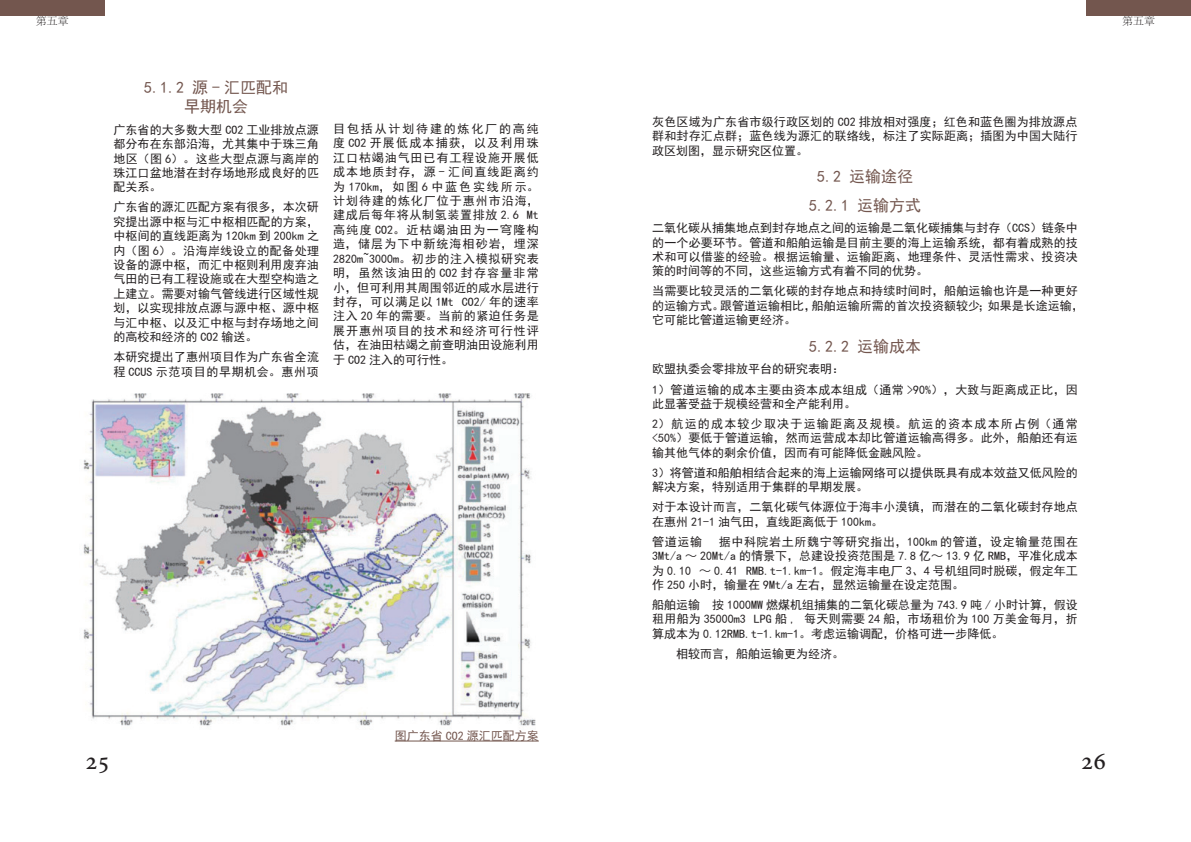
<style>
.page{position:relative;width:1191px;height:842px;background:#fff}
.page>*{position:absolute;margin:0;border:0;box-sizing:border-box;transform-origin:0 0}
.t1{font:25px "Adobe Hebrew";color:#231f20}
.t2{font:16px/19.2px "Sim Hei";color:#73564e;text-align:center}
.t3{font:12px/14.4px "Sim Hei";letter-spacing:.01em;color:#231f20;text-align:justify}
.t4{font:12px/20.1px "Sim Hei";letter-spacing:.1em;color:#231f20}
.t5{font:12px "Sim Hei";color:#73564e}
.t6{font:300 11px "Adobe Song Std";color:#231f20}
</style>
<div class="page">
<img style="left:83px;top:393px;width:453px;height:333px">
<hr style="left:395px;top:741px;width:144px;height:1px;background:#73564e">
<div style="left:1086px;top:0;width:105px;height:15px;background:#73564e"></div>
<div style="left:0;top:0;width:105px;height:15px;background:#73564e"></div>
<p class="t6" style="left:36px;top:15px;width:34px">第五章</p>
<p class="t6" style="left:1122px;top:15px;width:34px">第五章</p>
<h2 class="t2" style="left:144px;top:78px;width:145px">5.1.2 源 - 汇匹配和早期机会</h2>
<p class="t3" style="left:113px;top:122px;width:207px">广东省的大多数大型 CO2 工业排放点源都分布在东部沿海，尤其集中于珠三角地区（图 6）。这些大型点源与离岸的珠江口盆地潜在封存场地形成良好的匹配关系。</p>
<p class="t3" style="left:113px;top:200px;width:207px">广东省的源汇匹配方案有很多，本次研究提出源中枢与汇中枢相匹配的方案，中枢间的直线距离为 120km 到 200km 之内（图 6）。沿海岸线设立的配备处理设备的源中枢，而汇中枢则利用废弃油气田的已有工程设施或在大型空构造之上建立。需要对输气管线进行区域性规划，以实现排放点源与源中枢、源中枢与汇中枢、以及汇中枢与封存场地之间的高校和经济的 CO2 输送。</p>
<p class="t3" style="left:113px;top:350px;width:207px">本研究提出了惠州项目作为广东省全流程 CCUS 示范项目的早期机会。惠州项</p>
<p class="t3" style="left:333px;top:122px;width:207px">目包括从计划待建的炼化厂的高纯度 CO2 开展低成本捕获，以及利用珠江口枯竭油气田已有工程设施开展低成本地质封存，源 - 汇间直线距离约为 170km，如图 6 中蓝色实线所示。计划待建的炼化厂位于惠州市沿海，建成后每年将从制氢装置排放 2.6 Mt高纯度 CO2。近枯竭油田为一穹隆构造，储层为下中新统海相砂岩，埋深2820m~3000m。初步的注入模拟研究表明，虽然该油田的 CO2 封存容量非常小，但可利用其周围邻近的咸水层进行封存，可以满足以 1Mt CO2/ 年的速率注入 20 年的需要。当前的紧迫任务是展开惠州项目的技术和经济可行性评估，在油田枯竭之前查明油田设施利用于 CO2 注入的可行性。</p>
<p class="t5" style="left:395px;top:730px;width:145px">图广东省 CO2 源汇匹配方案</p>
<p class="t3" style="left:652px;top:115px;width:427px">灰色区域为广东省市级行政区划的 CO2 排放相对强度；红色和蓝色圈为排放源点群和封存汇点群；蓝色线为源汇的联络线，标注了实际距离；插图为中国大陆行政区划图，显示研究区位置。</p>
<h2 class="t2" style="left:809px;top:163px;width:113px;line-height:28.3px">5.2 运输途径<br>5.2.1 运输方式</h2>
<p class="t3" style="left:652px;top:221px;width:427px">二氧化碳从捕集地点到封存地点之间的运输是二氧化碳捕集与封存（CCS）链条中的一个必要环节。管道和船舶运输是目前主要的海上运输系统，都有着成熟的技术和可以借鉴的经验。根据运输量、运输距离、地理条件、灵活性需求、投资决策的时间等的不同，这些运输方式有着不同的优势。</p>
<p class="t3" style="left:652px;top:284px;width:433px;text-align:left">当需要比较灵活的二氧化碳的封存地点和持续时间时，船舶运输也许是一种更好的运输方式。跟管道运输相比，船舶运输所需的首次投资额较少；如果是长途运输，它可能比管道运输更经济。</p>
<h2 class="t2" style="left:809px;top:337px;width:113px">5.2.2 运输成本</h2>
<p class="t3" style="left:652px;top:359px;width:427px;line-height:20.1px">欧盟执委会零排放平台的研究表明：<br>1）管道运输的成本主要由资本成本组成（通常 &gt;90%），大致与距离成正比，因</p>
<p class="t4" style="left:652px;top:394px;width:427px">此显著受益于规模经营和全产能利用。<br>2）航运的成本较少取决于运输距离及规模。航运的资本成本所占例（通常</p>
<p class="t3" style="left:652px;top:431px;width:427px">&lt;50%）要低于管道运输，然而运营成本却比管道运输高得多。此外，船舶还有运输其他气体的剩余价值，因而有可能降低金融风险。</p>
<p class="t3" style="left:652px;top:465px;width:427px">3）将管道和船舶相结合起来的海上运输网络可以提供既具有成本效益又低风险的解决方案，特别适用于集群的早期发展。</p>
<p class="t3" style="left:652px;top:500px;width:427px">对于本设计而言，二氧化碳气体源位于海丰小漠镇，而潜在的二氧化碳封存地点在惠州 21-1 油气田，直线距离低于 100km。</p>
<p class="t3" style="left:652px;top:534px;width:51px">管道运输</p>
<p class="t3" style="left:652px;top:534px;width:427px;text-indent:67px">据中科院岩土所魏宁等研究指出，100km 的管道，设定输量范围在3Mt/a ～ 20Mt/a 的情景下，总建设投资范围是 7.8 亿～ 13.9 亿 RMB，平准化成本为 0.10 ～ 0.41 RMB.t-1.km-1。假定海丰电厂 3、4 号机组同时脱碳，假定年工作 250 小时，输量在 9Mt/a 左右，显然运输量在设定范围。</p>
<p class="t3" style="left:652px;top:598px;width:427px">船舶运输 按 1000MW 燃煤机组捕集的二氧化碳总量为 743.9 吨 / 小时计算，假设租用船为 35000m3 LPG 船 , 每天则需要 24 船，市场租价为 100 万美金每月，折算成本为 0.12RMB.t-1.km-1。考虑运输调配，价格可进一步降低。</p>
<p class="t3" style="left:676px;top:646px;width:169px">相较而言，船舶运输更为经济。</p>
<h1 class="t1" style="left:85px;top:746px;width:27px">25</h1>
<h1 class="t1" style="left:1080px;top:746px;width:27px">26</h1>
</div>
